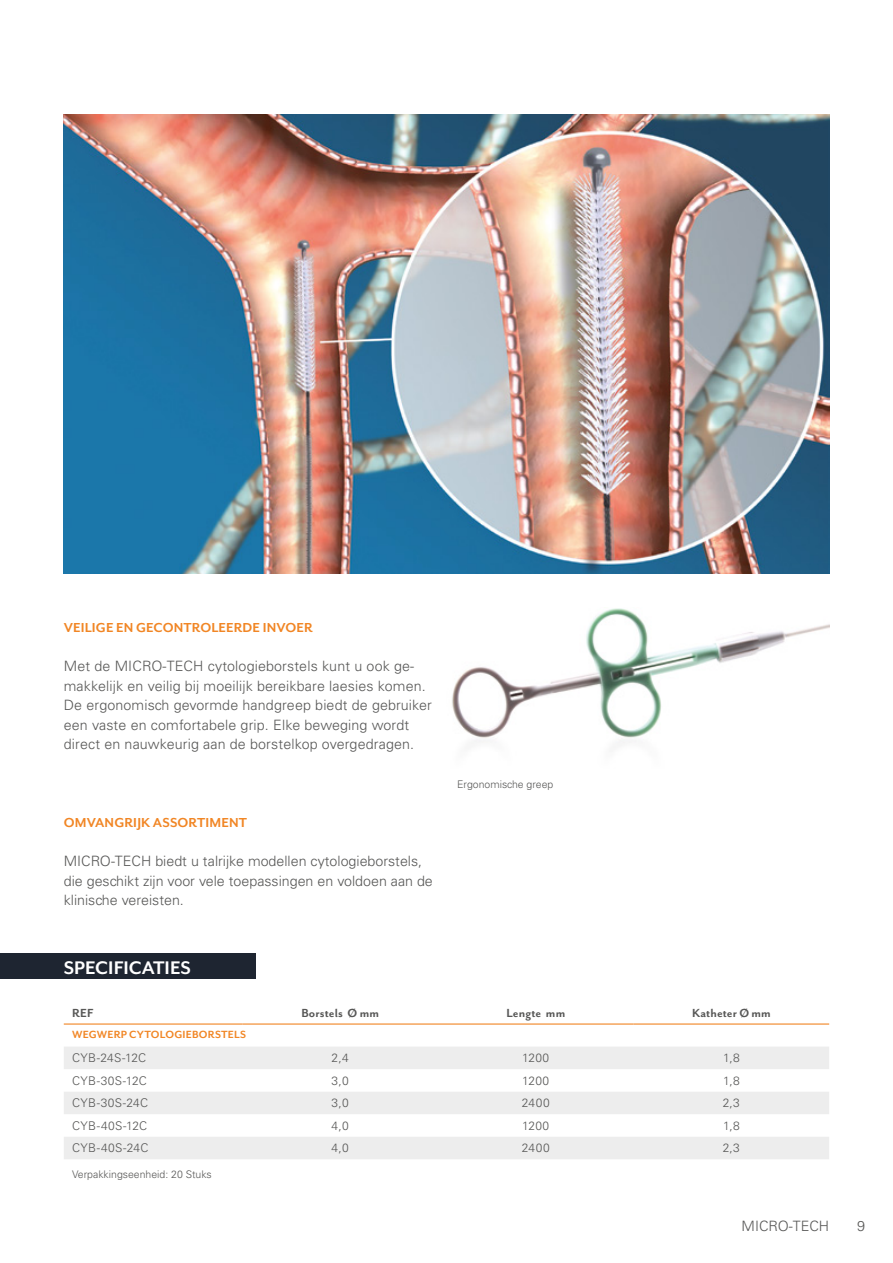
<style>
.page{position:relative;width:893px;height:1263px;background:#fff}
.page>*{position:absolute;margin:0;border:0;box-sizing:border-box;transform-origin:0 0}
.Bullit_Headline_NEW{font:700 21px "Mr Eaves San OT";color:#fff}
.Subline_Copy_NEW{font:700 15px "Mr Eaves San OT";letter-spacing:.005em;color:#f18625}
.Copy_NEW{font:300 14.25px/19.5px "Univers LT Std";letter-spacing:.01em;color:#575756}
.Tabelle_Kopf_NEW{font:700 13.5px "Mr Eaves San OT";letter-spacing:.005em;color:#575756}
.Tabelle_NEW{font:300 12px "Univers LT Std";letter-spacing:.03em;color:#575756}
.Tabelle_Subline_NEW{font:700 12px "Mr Eaves San OT";letter-spacing:.015em;color:#f18625}
.Bu_Tabelle_NEW{font:300 10.5px "Univers LT Std";color:#575756}
.BU_NEW{font:300 10.5px "Univers LT Std";color:#575756}
</style>
<div class="page">
<img style="left:452px;top:608px;width:377px;height:135px">
<img style="left:64px;top:115px;width:765px;height:459px">
<svg style="left:64px;top:1047px;width:765px;height:112px;fill:#ededed"></svg>
<hr style="left:64px;top:1023px;width:178px;height:1px;background:#f18625">
<hr style="left:242px;top:1023px;width:196px;height:1px;background:#f18625">
<hr style="left:438px;top:1023px;width:196px;height:1px;background:#f18625">
<hr style="left:634px;top:1023px;width:195px;height:1px;background:#f18625">
<div style="left:0;top:953px;width:255px;height:26px;background:#1e2531"></div>
<p class="Subline_Copy_NEW" style="left:64px;top:619px;width:251px">VEILIGE EN GECONTROLEERDE INVOER</p>
<p class="Copy_NEW" style="left:64px;top:656px;width:370px">Met de MICRO-TECH cytologieborstels kunt u ook ge&shy;makkelijk en veilig bij moeilijk bereikbare laesies komen.<br>De ergonomisch gevormde handgreep biedt de gebruiker een vaste en comfortabele grip. Elke beweging wordt direct en nauwkeurig aan de borstelkop overgedragen.</p>
<p class="Subline_Copy_NEW" style="left:64px;top:814px;width:185px">OMVANGRIJK ASSORTIMENT</p>
<p class="Copy_NEW" style="left:64px;top:851px;width:371px">MICRO-TECH biedt u talrijke modellen cytologieborstels, die geschikt zijn voor vele toepassingen en voldoen aan de klinische vereisten.</p>
<p class="Bullit_Headline_NEW" style="left:64px;top:955px;width:129px">SPECIFICATIES</p>
<p class="BU_NEW" style="left:457px;top:778px;width:98px">Ergonomische greep</p>
<p class="Tabelle_Kopf_NEW" style="left:72px;top:1005px;width:23px">REF</p>
<p class="Tabelle_Kopf_NEW" style="left:301px;top:1005px;width:79px">Borstels Ø mm</p>
<p class="Tabelle_Kopf_NEW" style="left:506px;top:1005px;width:60px">Lengte mm</p>
<p class="Tabelle_Kopf_NEW" style="left:692px;top:1005px;width:80px">Katheter Ø mm</p>
<p class="Tabelle_Subline_NEW" style="left:72px;top:1028px;width:175px">WEGWERP CYTOLOGIEBORSTELS</p>
<p class="Tabelle_NEW" style="left:72px;top:1051px;width:75px">CYB-24S-12C</p>
<p class="Tabelle_NEW" style="left:332px;top:1051px;width:19px">2,4</p>
<p class="Tabelle_NEW" style="left:522px;top:1051px;width:28px">1200</p>
<p class="Tabelle_NEW" style="left:723px;top:1051px;width:18px">1,8</p>
<p class="Tabelle_NEW" style="left:72px;top:1073px;width:76px">CYB-30S-12C</p>
<p class="Tabelle_NEW" style="left:332px;top:1073px;width:19px">3,0</p>
<p class="Tabelle_NEW" style="left:522px;top:1073px;width:28px">1200</p>
<p class="Tabelle_NEW" style="left:723px;top:1073px;width:18px">1,8</p>
<p class="Tabelle_NEW" style="left:72px;top:1096px;width:77px">CYB-30S-24C</p>
<p class="Tabelle_NEW" style="left:332px;top:1096px;width:19px">3,0</p>
<p class="Tabelle_NEW" style="left:522px;top:1096px;width:29px">2400</p>
<p class="Tabelle_NEW" style="left:723px;top:1096px;width:19px">2,3</p>
<p class="Tabelle_NEW" style="left:72px;top:1118px;width:76px">CYB-40S-12C</p>
<p class="Tabelle_NEW" style="left:332px;top:1118px;width:19px">4,0</p>
<p class="Tabelle_NEW" style="left:522px;top:1118px;width:28px">1200</p>
<p class="Tabelle_NEW" style="left:723px;top:1118px;width:18px">1,8</p>
<p class="Tabelle_NEW" style="left:72px;top:1141px;width:78px">CYB-40S-24C</p>
<p class="Tabelle_NEW" style="left:332px;top:1141px;width:19px">4,0</p>
<p class="Tabelle_NEW" style="left:522px;top:1141px;width:29px">2400</p>
<p class="Tabelle_NEW" style="left:723px;top:1141px;width:19px">2,3</p>
<p class="Bu_Tabelle_NEW" style="left:72px;top:1167px;width:141px">Verpakkingseenheid: 20 Stuks</p>
<p class="Copy_NEW" style="left:742px;top:1216px;width:89px">MICRO-TECH</p>
<p class="Copy_NEW" style="left:857px;top:1216px;width:9px">9</p>
</div>
